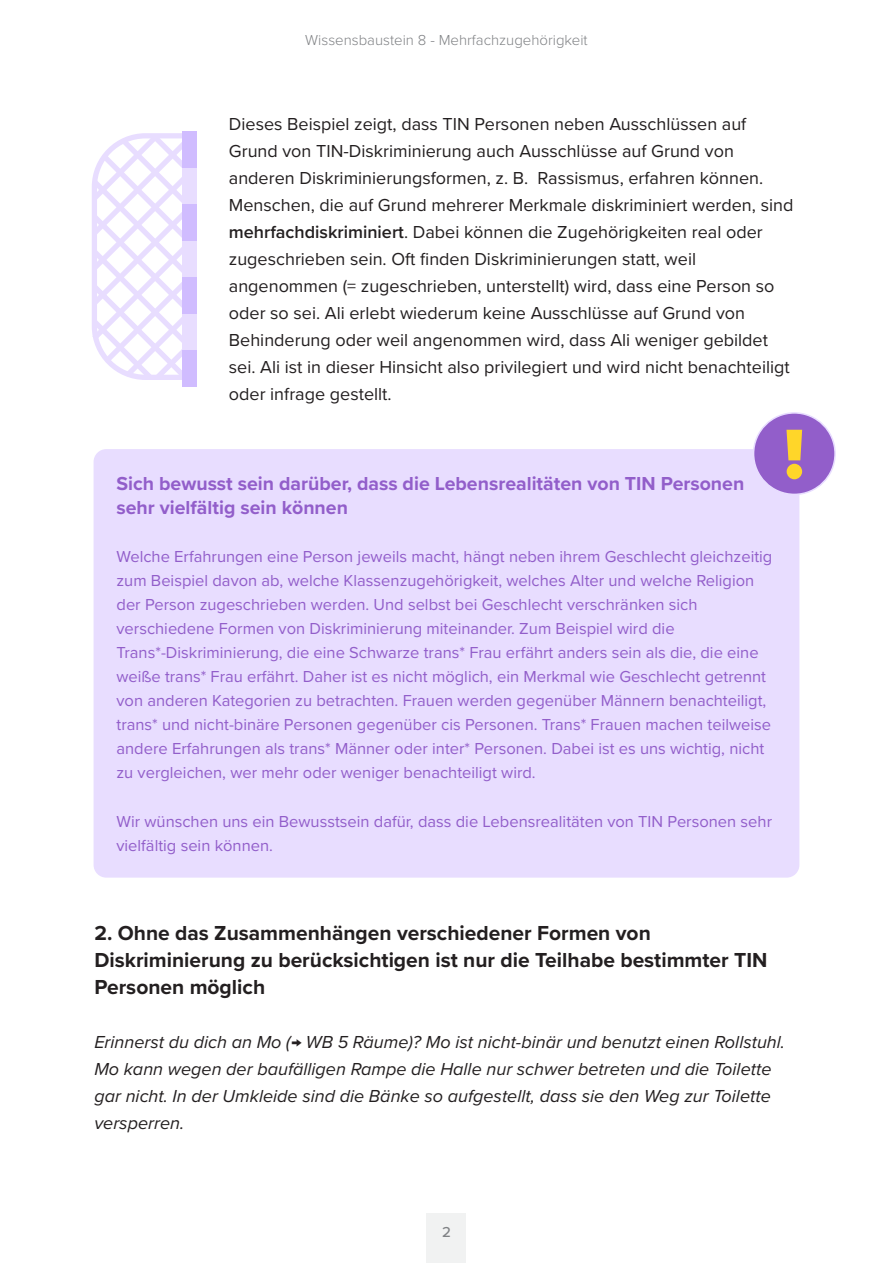
<style>
.page{position:relative;width:893px;height:1263px;background:#fff}
.page>*{position:absolute;margin:0;border:0;box-sizing:border-box;transform-origin:0 0}
.t1{font:700 21px/27px "Proxima Nova";color:#231f20}
.t2{font:700 19.5px/24px "Proxima Nova";color:#925eca}
.t3{font:18px/27px "Proxima Nova";color:#231f20}
.t4{font:italic 18px/27px "Proxima Nova";color:#231f20}
.t5{font:16.5px/24px "Proxima Nova";color:#925eca}
.t6{font:300 15px "Proxima Nova";color:#808285}
.t7{font:500 15px "Proxima Nova";color:#808285}
.s1{font-weight:600}
</style>
<div class="page">
<div style="left:94px;top:449px;width:705px;height:429px;background:#e8ddff;border-radius:13px"></div>
<div style="left:754px;top:413px;width:81px;height:81px;background:#925eca;border-radius:50%"></div>
<div style="left:753px;top:412px;width:83px;height:83px;border:2px solid #e8ddff;border-radius:50%"></div>
<svg style="left:786px;top:430px;width:16px;height:49px"></svg>
<div style="left:427px;top:1213px;width:39px;height:50px;background:#f1f2f2"></div>
<svg style="left:92px;top:133px;width:90px;height:247px"></svg>
<div style="left:182px;top:167px;width:14px;height:37px;background:#e8ddff"></div>
<div style="left:182px;top:240px;width:14px;height:37px;background:#e8ddff"></div>
<div style="left:182px;top:313px;width:14px;height:37px;background:#e8ddff"></div>
<div style="left:182px;top:131px;width:14px;height:36px;background:#d0bcff"></div>
<div style="left:182px;top:204px;width:14px;height:36px;background:#d0bcff"></div>
<div style="left:182px;top:277px;width:14px;height:36px;background:#d0bcff"></div>
<div style="left:182px;top:350px;width:14px;height:36px;background:#d0bcff"></div>
<p class="t6" style="left:305px;top:29px;width:284px">Wissensbaustein 8 - Mehrfachzugehörigkeit</p>
<p class="t3" style="left:229px;top:110px;width:566px">Dieses Beispiel zeigt, dass TIN Personen neben Ausschlüssen auf Grund von TIN-Diskriminierung auch Ausschlüsse auf Grund von anderen Diskriminierungsformen, z. B. Rassismus, erfahren können.<br>Menschen, die auf Grund mehrerer Merkmale diskriminiert werden, sind <span class="s1">mehrfachdiskriminiert</span>. Dabei können die Zugehörigkeiten real oder zugeschrieben sein. Oft finden Diskriminierungen statt, weil angenommen (= zugeschrieben, unterstellt) wird, dass eine Person so oder so sei. Ali erlebt wiederum keine Ausschlüsse auf Grund von Behinderung oder weil angenommen wird, dass Ali weniger gebildet sei. Ali ist in dieser Hinsicht also privilegiert und wird nicht benachteiligt oder infrage gestellt.</p>
<p class="t2" style="left:117px;top:471px;width:629px">Sich bewusst sein darüber, dass die Lebensrealitäten von TIN Personen sehr vielfältig sein können</p>
<p class="t5" style="left:117px;top:544px;width:657px">Welche Erfahrungen eine Person jeweils macht, hängt neben ihrem Geschlecht gleichzeitig zum Beispiel davon ab, welche Klassenzugehörigkeit, welches Alter und welche Religion der Person zugeschrieben werden. Und selbst bei Geschlecht verschränken sich verschiedene Formen von Diskriminierung miteinander. Zum Beispiel wird die Trans*-Diskriminierung, die eine Schwarze trans* Frau erfährt anders sein als die, die eine weiße trans* Frau erfährt. Daher ist es nicht möglich, ein Merkmal wie Geschlecht getrennt von anderen Kategorien zu betrachten. Frauen werden gegenüber Männern benachteiligt, trans* und nicht-binäre Personen gegenüber cis Personen. Trans* Frauen machen teilweise andere Erfahrungen als trans* Männer oder inter* Personen. Dabei ist es uns wichtig, nicht zu vergleichen, wer mehr oder weniger benachteiligt wird.</p>
<p class="t5" style="left:117px;top:808px;width:657px">Wir wünschen uns ein Bewusstsein dafür, dass die Lebensrealitäten von TIN Personen sehr vielfältig sein können.</p>
<p class="t1" style="left:94px;top:919px;width:674px">2. Ohne das Zusammenhängen verschiedener Formen von<br>Diskriminierung zu berücksichtigen ist nur die Teilhabe bestimmter TIN<br>Personen möglich</p>
<p class="t4" style="left:94px;top:1027px;width:692px">Erinnerst du dich an Mo (→ WB 5 Räume)? Mo ist nicht-binär und benutzt einen Rollstuhl.<br>Mo kann wegen der baufälligen Rampe die Halle nur schwer betreten und die Toilette gar nicht. In der Umkleide sind die Bänke so aufgestellt, dass sie den Weg zur Toilette versperren.</p>
<p class="t7" style="left:442px;top:1220px;width:10px">2</p>
</div>
